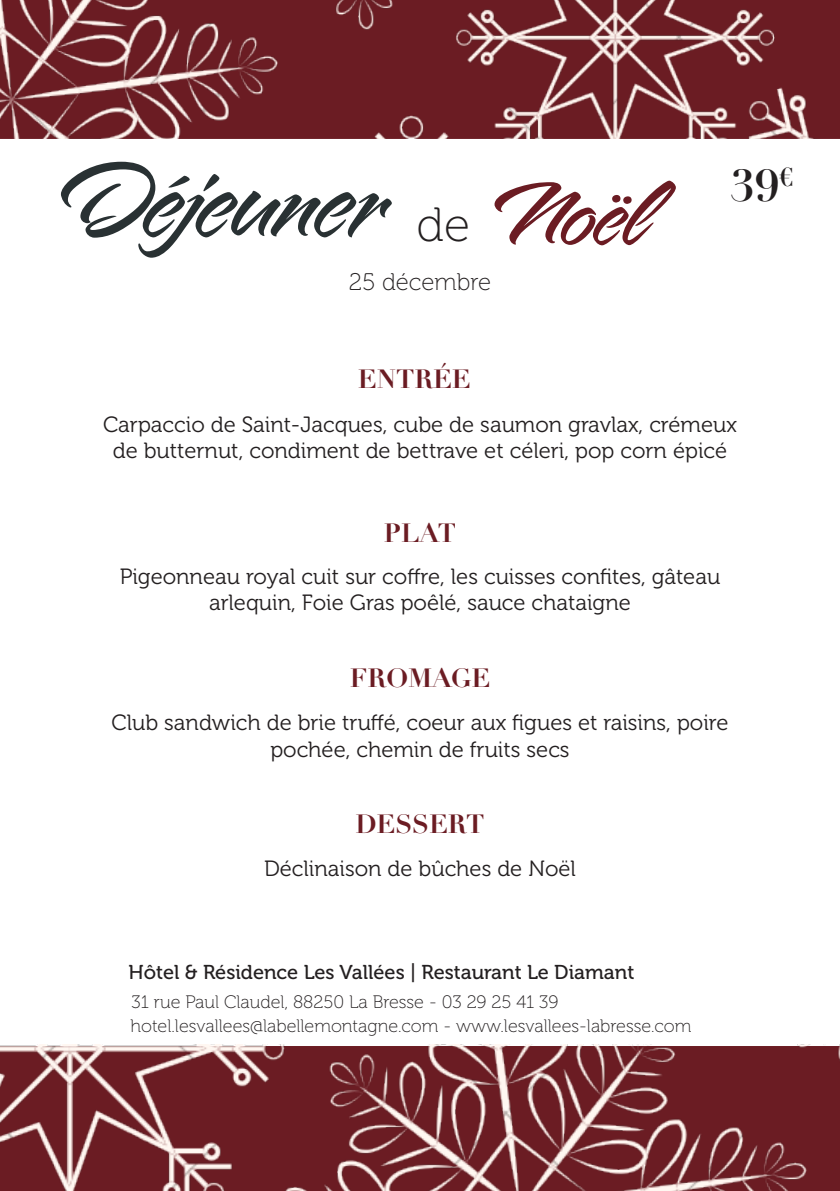
<style>
.page{position:relative;width:840px;height:1191px;background:#fff}
.page>*{position:absolute;margin:0;border:0;box-sizing:border-box;transform-origin:0 0}
.t1{font:130px "Alpine Script";letter-spacing:-.015em;color:#293133}
.t2{font:110px "Alpine Script";color:#6b1c23}
.t3{font:48px "Museo 100";color:#231f20}
.t4{font:700 44px "Didot LT Pro";color:#231f20}
.t5{font:700 26px "Didot LT Pro";color:#6b1c23}
.t6{font:24px "Museo 100";color:#231f20}
.t7{font:22px/26.4px "Museo 300";color:#231f20;text-align:center}
.t8{font:20px "Museo 500";color:#231f20}
.t9{font:18px "Museo 100";color:#231f20}
</style>
<div class="page">
<img style="left:0;top:0;width:838px;height:139px">
<img style="left:0;top:1044px;width:839px;height:147px">
<p class="t1" style="left:53px;top:138px;width:333px">Déjeuner</p>
<p class="t3" style="left:416px;top:199px;width:55px">de</p>
<p class="t2" style="left:487px;top:161px;width:164px">Noël</p>
<p class="t6" style="left:348px;top:269px;width:144px">25 décembre</p>
<p class="t5" style="left:358px;top:362px;width:114px">ENTRÉE</p>
<p class="t4" style="left:730px;top:158px;width:65px">39<sup>€</sup></p>
<p class="t7" style="left:103px;top:411px;width:635px">Carpaccio de Saint-Jacques, cube de saumon gravlax, crémeux de butternut, condiment de bettrave et céleri, pop corn épicé</p>
<p class="t5" style="left:383px;top:516px;width:74px">PLAT</p>
<p class="t7" style="left:120px;top:563px;width:601px">Pigeonneau royal cuit sur coffre, les cuisses confites, gâteau arlequin, Foie Gras poêlé, sauce chataigne</p>
<p class="t5" style="left:349px;top:661px;width:142px">FROMAGE</p>
<p class="t7" style="left:111px;top:710px;width:618px">Club sandwich de brie truffé, coeur aux figues et raisins, poire pochée, chemin de fruits secs</p>
<p class="t5" style="left:355px;top:807px;width:131px">DESSERT</p>
<p class="t7" style="left:264px;top:856px;width:313px">Déclinaison de bûches de Noël</p>
<p class="t8" style="left:129px;top:961px;width:507px">Hôtel &amp; Résidence Les Vallées | Restaurant Le Diamant</p>
<p class="t9" style="left:131px;top:992px;width:428px">31 rue Paul Claudel, 88250 La Bresse - 03 29 25 41 39</p>
<p class="t9" style="left:130px;top:1016px;width:562px">hotel.lesvallees@labellemontagne.com - www.lesvallees-labresse.com</p>
</div>
